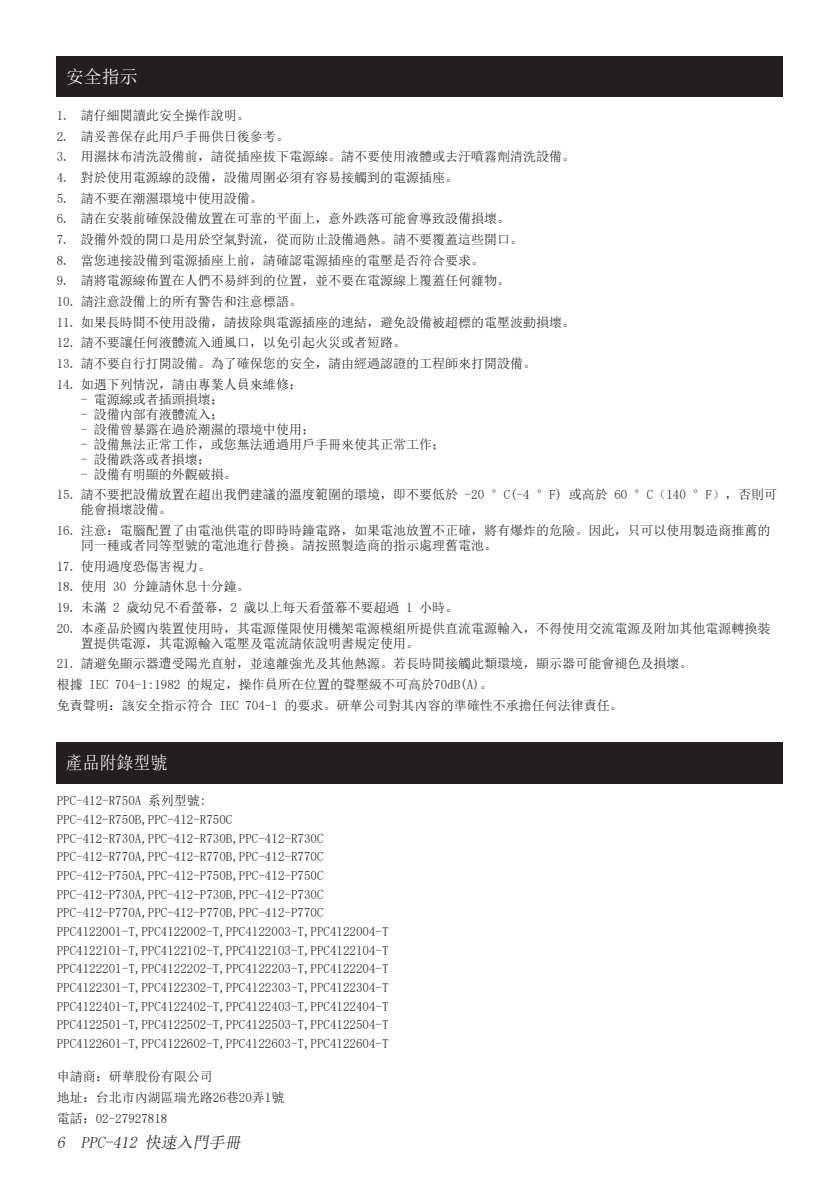
<style>
.page{position:relative;width:840px;height:1191px;background:#fff}
.page>*{position:absolute;margin:0;border:0;box-sizing:border-box;transform-origin:0 0}
.Start_-_Black_Headin{font:18px "Sim Sun";color:#fff;scale:.94 1}
.Start_-_Black_Headin-2{font:18px "Sim Sun";color:#fff}
.t1{font:italic 16px "Sim Sun";color:#231f20}
.Start_-_Body_Text{font:13px/15px "Sim Sun";color:#231f20}
</style>
<div class="page">
<div style="left:57px;top:57px;width:725px;height:40px;background:#231f20"></div>
<div style="left:57px;top:742px;width:725px;height:41px;background:#231f20"></div>
<p class="Start_-_Black_Headin-2" style="left:66px;top:68px;width:73px">安全指示</p>
<p class="Start_-_Body_Text" style="left:57px;top:108px;width:194px">1. 請仔細閱讀此安全操作說明。</p>
<p class="Start_-_Body_Text" style="left:57px;top:128px;width:233px">2. 請妥善保存此用戶手冊供日後參考。</p>
<p class="Start_-_Body_Text" style="left:57px;top:149px;width:519px">3. 用濕抹布清洗設備前，請從插座拔下電源線。請不要使用液體或去汙噴霧劑清洗設備。</p>
<p class="Start_-_Body_Text" style="left:57px;top:170px;width:402px">4. 對於使用電源線的設備，設備周圍必須有容易接觸到的電源插座。</p>
<p class="Start_-_Body_Text" style="left:57px;top:190px;width:207px">5. 請不要在潮濕環境中使用設備。</p>
<p class="Start_-_Body_Text" style="left:57px;top:211px;width:454px">6. 請在安裝前確保設備放置在可靠的平面上，意外跌落可能會導致設備損壞。</p>
<p class="Start_-_Body_Text" style="left:57px;top:232px;width:467px">7. 設備外殼的開口是用於空氣對流，從而防止設備過熱。請不要覆蓋這些開口。</p>
<p class="Start_-_Body_Text" style="left:57px;top:252px;width:428px">8. 當您連接設備到電源插座上前，請確認電源插座的電壓是否符合要求。</p>
<p class="Start_-_Body_Text" style="left:57px;top:273px;width:454px">9. 請將電源線佈置在人們不易絆到的位置，並不要在電源線上覆蓋任何雜物。</p>
<p class="Start_-_Body_Text" style="left:57px;top:294px;width:246px">10. 請注意設備上的所有警告和注意標語。</p>
<p class="Start_-_Body_Text" style="left:57px;top:314px;width:519px">11. 如果長時間不使用設備，請拔除與電源插座的連結，避免設備被超標的電壓波動損壞。</p>
<p class="Start_-_Body_Text" style="left:57px;top:335px;width:350px">12. 請不要讓任何液體流入通風口，以免引起火災或者短路。</p>
<p class="Start_-_Body_Text" style="left:57px;top:356px;width:480px">13. 請不要自行打開設備。為了確保您的安全，請由經過認證的工程師來打開設備。</p>
<p class="Start_-_Body_Text" style="left:57px;top:376px;width:246px">14. 如遇下列情況，請由專業人員來維修：</p>
<p class="Start_-_Body_Text" style="left:81px;top:391px;width:144px">- 電源線或者插頭損壞；</p>
<p class="Start_-_Body_Text" style="left:81px;top:406px;width:144px">- 設備內部有液體流入；</p>
<p class="Start_-_Body_Text" style="left:81px;top:421px;width:235px">- 設備曾暴露在過於潮濕的環境中使用；</p>
<p class="Start_-_Body_Text" style="left:81px;top:436px;width:365px">- 設備無法正常工作，或您無法通過用戶手冊來使其正常工作；</p>
<p class="Start_-_Body_Text" style="left:81px;top:451px;width:131px">- 設備跌落或者損壞；</p>
<p class="Start_-_Body_Text" style="left:81px;top:466px;width:157px">- 設備有明顯的外觀破損。</p>
<p class="Start_-_Body_Text" style="left:81px;top:487px;width:697px;text-indent:-24px">15. 請不要把設備放置在超出我們建議的溫度範圍的環境，即不要低於 -20 °C(-4 °F) 或高於 60 °C（140 °F），否則可能會損壞設備。</p>
<p class="Start_-_Body_Text" style="left:81px;top:523px;width:690px;text-indent:-24px">16. 注意：電腦配置了由電池供電的即時時鐘電路，如果電池放置不正確，將有爆炸的危險。因此，只可以使用製造商推薦的同一種或者同等型號的電池進行替換。請按照製造商的指示處理舊電池。</p>
<p class="Start_-_Body_Text" style="left:57px;top:558px;width:155px">17. 使用過度恐傷害視力。</p>
<p class="Start_-_Body_Text" style="left:57px;top:579px;width:194px">18. 使用 30 分鐘請休息十分鐘。</p>
<p class="Start_-_Body_Text" style="left:57px;top:600px;width:402px">19. 未滿 2 歲幼兒不看螢幕，2 歲以上每天看螢幕不要超過 1 小時。</p>
<p class="Start_-_Body_Text" style="left:81px;top:620px;width:690px;text-indent:-24px">20. 本產品於國內裝置使用時，其電源僅限使用機架電源模組所提供直流電源輸入，不得使用交流電源及附加其他電源轉換裝置提供電源，其電源輸入電壓及電流請依說明書規定使用。</p>
<p class="Start_-_Body_Text" style="left:57px;top:656px;width:636px">21. 請避免顯示器遭受陽光直射，並遠離強光及其他熱源。若長時間接觸此類環境，顯示器可能會褪色及損壞。</p>
<p class="Start_-_Body_Text" style="left:57px;top:677px;width:437px">根據 IEC 704-1:1982 的規定，操作員所在位置的聲壓級不可高於70dB(A)。</p>
<p class="Start_-_Body_Text" style="left:57px;top:697px;width:567px">免責聲明：該安全指示符合 IEC 704-1 的要求。研華公司對其內容的準確性不承擔任何法律責任。</p>
<p class="Start_-_Black_Headin" style="left:66px;top:753px;width:109px">產品附錄型號</p>
<p class="Start_-_Body_Text" style="left:57px;top:793px;width:151px">PPC-412-R750A 系列型號:</p>
<p class="Start_-_Body_Text" style="left:57px;top:811px;width:177px">PPC-412-R750B,PPC-412-R750C</p>
<p class="Start_-_Body_Text" style="left:57px;top:830px;width:268px">PPC-412-R730A,PPC-412-R730B,PPC-412-R730C</p>
<p class="Start_-_Body_Text" style="left:57px;top:849px;width:268px">PPC-412-R770A,PPC-412-R770B,PPC-412-R770C</p>
<p class="Start_-_Body_Text" style="left:57px;top:867px;width:268px">PPC-412-P750A,PPC-412-P750B,PPC-412-P750C</p>
<p class="Start_-_Body_Text" style="left:57px;top:886px;width:268px">PPC-412-P730A,PPC-412-P730B,PPC-412-P730C</p>
<p class="Start_-_Body_Text" style="left:57px;top:905px;width:268px">PPC-412-P770A,PPC-412-P770B,PPC-412-P770C</p>
<p class="Start_-_Body_Text" style="left:57px;top:923px;width:333px">PPC4122001-T,PPC4122002-T,PPC4122003-T,PPC4122004-T</p>
<p class="Start_-_Body_Text" style="left:57px;top:942px;width:333px">PPC4122101-T,PPC4122102-T,PPC4122103-T,PPC4122104-T</p>
<p class="Start_-_Body_Text" style="left:57px;top:961px;width:333px">PPC4122201-T,PPC4122202-T,PPC4122203-T,PPC4122204-T</p>
<p class="Start_-_Body_Text" style="left:57px;top:979px;width:333px">PPC4122301-T,PPC4122302-T,PPC4122303-T,PPC4122304-T</p>
<p class="Start_-_Body_Text" style="left:57px;top:998px;width:333px">PPC4122401-T,PPC4122402-T,PPC4122403-T,PPC4122404-T</p>
<p class="Start_-_Body_Text" style="left:57px;top:1017px;width:333px">PPC4122501-T,PPC4122502-T,PPC4122503-T,PPC4122504-T</p>
<p class="Start_-_Body_Text" style="left:57px;top:1035px;width:333px">PPC4122601-T,PPC4122602-T,PPC4122603-T,PPC4122604-T</p>
<p class="Start_-_Body_Text" style="left:57px;top:1069px;width:157px">申請商：研華股份有限公司</p>
<p class="Start_-_Body_Text" style="left:57px;top:1089px;width:229px">地址：台北市內湖區瑞光路26巷20弄1號</p>
<p class="Start_-_Body_Text" style="left:57px;top:1110px;width:112px">電話：02-27927818</p>
<p class="t1" style="left:57px;top:1134px;width:188px">6 PPC-412 快速入門手冊</p>
</div>
